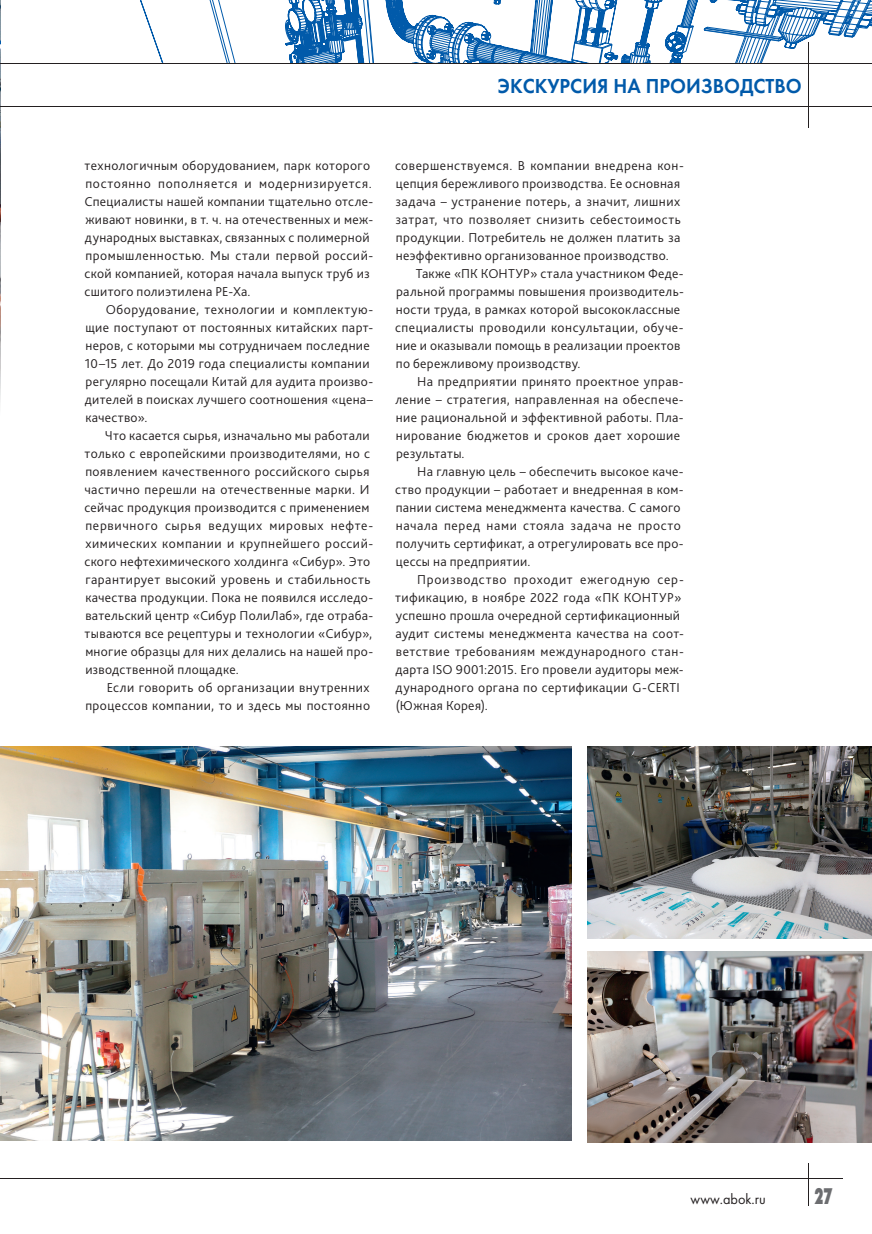
<style>
.page{position:relative;width:872px;height:1234px;background:#fff}
.page>*{position:absolute;margin:0;border:0;box-sizing:border-box;transform-origin:0 0}
.t1{font:22.5px "Futura Futuris XC";color:#6c6d70;scale:.6 1}
.t2{font:21px "Futura Demi";color:#015aaa;scale:.95 1}
.t3{font:15px "Futura";color:#231f20;scale:.95 1}
.t4{font:300 13.5px/18px "Bliss Pro";letter-spacing:.025em;color:#231f20}
</style>
<div class="page">
<img style="left:0;top:0;width:1px;height:437px">
<hr style="left:0;top:1177px;width:842px;height:1px;background:#231f20">
<hr style="left:808px;top:1162px;width:1px;height:43px;background:#231f20">
<svg style="left:209px;top:0;width:663px;height:63px"></svg>
<hr style="left:0;top:63px;width:872px;height:1px;background:#231f20">
<hr style="left:0;top:106px;width:872px;height:1px;background:#231f20">
<hr style="left:808px;top:43px;width:1px;height:85px;background:#231f20">
<img style="left:587px;top:746px;width:285px;height:192px">
<img style="left:587px;top:951px;width:285px;height:191px">
<img style="left:0;top:746px;width:571px;height:394px">
<h2 class="t2" style="left:498px;top:73px;width:321px">ЭКСКУРСИЯ НА ПРОИЗВОДСТВО</h2>
<p class="t4" style="left:84px;top:156px;width:290px">технологичным оборудованием, парк которого постоянно пополняется и модернизируется.<br>Специалисты нашей компании тщательно отсле&shy;живают новинки, в т. ч. на отечественных и меж&shy;дународных выставках, связанных с полимерной промышленностью. Мы стали первой россий&shy;ской компанией, которая начала выпуск труб из сшитого полиэтилена PE-Xa.</p>
<p class="t4" style="left:85px;top:300px;width:290px;text-indent:21px">Оборудование, технологии и комплектую&shy;щие поступают от постоянных китайских парт&shy;неров, с которыми мы сотрудничаем последние 10–15 лет. До 2019 года специалисты компании регулярно посещали Китай для аудита произво&shy;дителей в поисках лучшего соотношения «цена– качество».</p>
<p class="t4" style="left:84px;top:426px;width:290px;text-indent:21px">Что касается сырья, изначально мы работали только с европейскими производителями, но с появлением качественного российского сырья частично перешли на отечественные марки. И сейчас продукция производится с применением первичного сырья ведущих мировых нефте&shy;химических компании и крупнейшего россий&shy;ского нефтехимического холдинга «Сибур». Это гарантирует высокий уровень и стабильность качества продукции. Пока не появился исследо&shy;вательский центр «Сибур ПолиЛаб», где отраба&shy;тываются все рецептуры и технологии «Сибур», многие образцы для них делались на нашей про&shy;изводственной площадке.</p>
<p class="t4" style="left:85px;top:678px;width:286px;text-align:right">Если говорить об организации внутренних процессов компании, то и здесь мы постоянно</p>
<p class="t4" style="left:395px;top:156px;width:290px">совершенствуемся. В компании внедрена кон&shy;цепция бережливого производства. Ее основная задача – устранение потерь, а значит, лишних затрат, что позволяет снизить себестоимость продукции. Потребитель не должен платить за неэффективно организованное производство.</p>
<p class="t4" style="left:395px;top:264px;width:290px;text-indent:21px">Также «ПК КОНТУР» стала участником Феде&shy;ральной программы повышения производитель&shy;ности труда, в рамках которой высококлассные специалисты проводили консультации, обуче&shy;ние и оказывали помощь в реализации проектов по бережливому производству.</p>
<p class="t4" style="left:395px;top:372px;width:290px;text-indent:22px">На предприятии принято проектное управ&shy;ление – стратегия, направленная на обеспече&shy;ние рациональной и эффективной работы. Пла&shy;нирование бюджетов и сроков дает хорошие результаты.</p>
<p class="t4" style="left:395px;top:462px;width:290px;text-indent:22px">На главную цель – обеспечить высокое каче&shy;ство продукции – работает и внедренная в ком&shy;пании система менеджмента качества. С самого начала перед нами стояла задача не просто получить сертификат, а отрегулировать все про&shy;цессы на предприятии.</p>
<p class="t4" style="left:395px;top:570px;width:290px;text-indent:22px">Производство проходит ежегодную сер&shy;тификацию, в ноябре 2022 года «ПК КОНТУР» успешно прошла очередной сертификационный аудит системы менеджмента качества на соот&shy;ветствие требованиям международного стан&shy;дарта ISO 9001:2015. Его провели аудиторы меж&shy;дународного органа по сертификации G-CERTI (Южная Корея).</p>
<p class="t3" style="left:690px;top:1189px;width:80px">www.abok.ru</p>
<h1 class="t1" style="left:814px;top:1183px;width:32px">27</h1>
</div>
